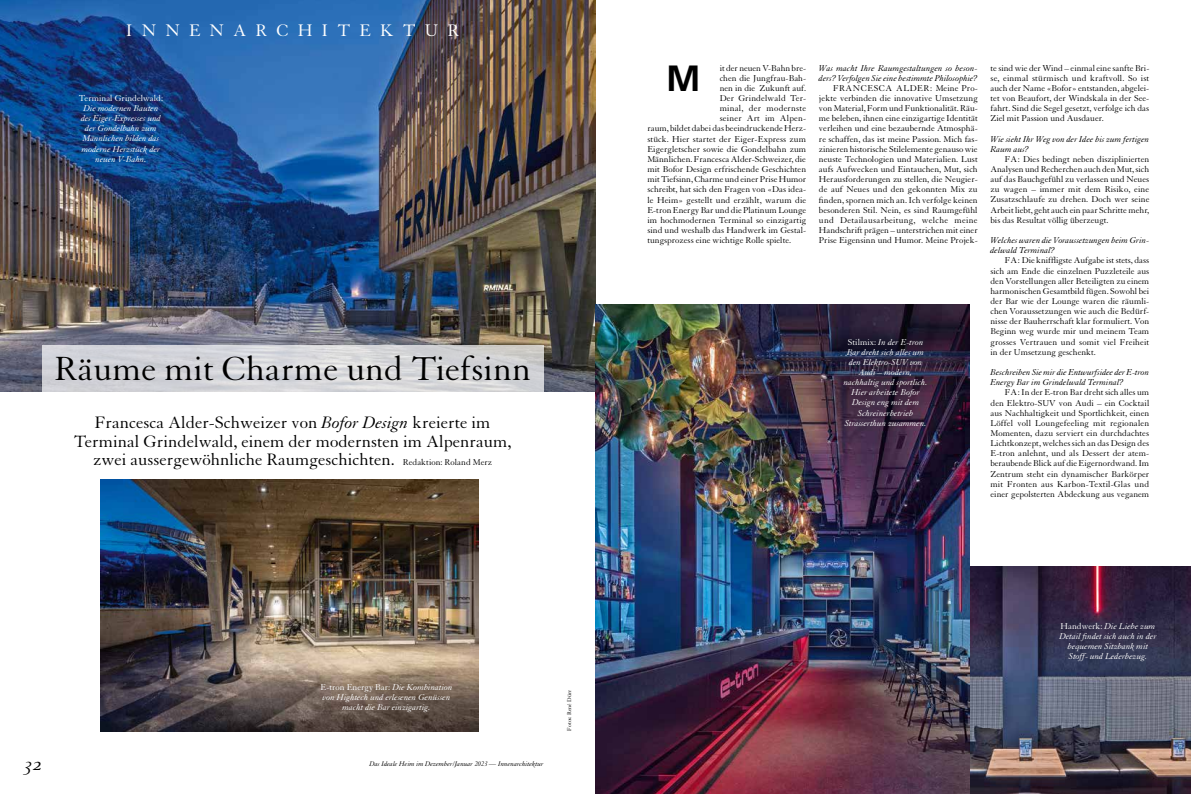
<style>
.page{position:relative;width:1191px;height:794px;background:#fff}
.page>*{position:absolute;margin:0;border:0;box-sizing:border-box;transform-origin:0 0}
.t1{font:36.5px "Granjon LT Std";color:#000}
.t2{font:700 36.5px "Frutiger";color:#000}
.t3{font:20px "Granjon Italic Os F";color:#000}
.t4{font:18.2px "Granjon LT Std";letter-spacing:.5em;color:#fff}
.t5{font:18px/18.7px "Granjon LT Std";color:#000;text-align:center}
.t6{font:9.2px/10.1px "Granjon LT Std";color:#000;text-align:justify}
.t7{font:italic 9.2px/10.1px "Granjon LT Std";color:#fff;text-align:center}
.t8{font:italic 9.2px/10.1px "Granjon LT Std";color:#000}
.t9{font:9.2px "Granjon LT Std";letter-spacing:.02em;color:#000}
.t10{font:9.2px "Granjon LT Std";color:#fff}
.t11{font:italic 7.3px "Granjon LT Std";color:#000}
.t12{font:6px "Granjon LT Std";color:#000}
.s1{font-style:italic}
.s2{font-size:9.2px}
.s3{font-style:normal}
</style>
<div class="page">
<img style="left:969px;top:566px;width:222px;height:228px">
<img style="left:0;top:0;width:595px;height:392px">
<img style="left:595px;top:304px;width:374px;height:490px">
<img style="left:100px;top:479px;width:378px;height:252px">
<svg style="left:42px;top:345px;width:501px;height:47px;background:#d4d4d8"></svg>
<h3 class="t4" style="left:126px;top:21px;width:334px">INNENARCHITEKTUR</h3>
<p class="t10" style="left:79px;top:93px;width:86px">Terminal Grindelwald:</p>
<p class="t7" style="left:81px;top:103px;width:81px">Die modernen Bauten des Eiger-Expresses und der Gondelbahn zum<br>Männlichen bilden das moderne Herzstück der neuen V-Bahn.</p>
<h1 class="t1" style="left:54px;top:349px;width:478px">Räume mit Charme und Tiefsinn</h1>
<h3 class="t5" style="left:74px;top:413px;width:439px">Francesca Alder-Schweizer von <span class="s1">Bofor Design</span> kreierte im<br>Terminal Grindelwald, einem der modernsten im Alpenraum, zwei aussergewöhnliche Raumgeschichten. <span class="s2">Redaktion: Roland Merz</span></h3>
<h2 class="t3" style="left:24px;top:753px;width:19px">32</h2>
<p class="t7" style="left:320px;top:682px;width:133px"><span class="s3">E-tron Energy Bar:</span> Die Kombination von Hightech und erlesenen Genüssen macht die Bar einzigartig.</p>
<p class="t11" style="left:369px;top:759px;width:176px">Das Ideale Heim im Dezember/Januar 2023 — Innenarchitektur</p>
<p class="t12" style="left:566px;top:730px;width:42px;rotate:-90deg">Fotos: René Dürr</p>
<p class="t6" style="left:719px;top:63px;width:88px">it der neuen V-Bahn bre-</p>
<p class="t6" style="left:719px;top:73px;width:88px">chen die Jungfrau-Bah-</p>
<p class="t6" style="left:719px;top:83px;width:88px">nen in die Zukunft auf.</p>
<p class="t6" style="left:719px;top:93px;width:88px">Der Grindelwald Ter-</p>
<p class="t9" style="left:719px;top:103px;width:88px">minal, der modernste</p>
<p class="t9" style="left:719px;top:113px;width:88px">seiner Art im Alpen-</p>
<p class="t6" style="left:647px;top:124px;width:160px">raum, bildet dabei das beeindruckende Herz-</p>
<p class="t6" style="left:647px;top:134px;width:160px">stück. Hier startet der Eiger-Express zum</p>
<p class="t6" style="left:647px;top:144px;width:160px">Eigergletscher sowie die Gondelbahn zum</p>
<p class="t6" style="left:647px;top:154px;width:160px">Männlichen. Francesca Alder-Schweizer, die</p>
<p class="t6" style="left:647px;top:164px;width:160px">mit Bofor Design erfrischende Geschichten</p>
<p class="t6" style="left:647px;top:174px;width:160px">mit Tiefsinn, Charme und einer Prise Humor</p>
<p class="t6" style="left:647px;top:185px;width:160px">schreibt, hat sich den Fragen von «Das idea-</p>
<p class="t6" style="left:647px;top:195px;width:160px">le Heim» gestellt und erzählt, warum die</p>
<p class="t6" style="left:647px;top:205px;width:160px">E‑tron Energy Bar und die Platinum Lounge</p>
<p class="t6" style="left:647px;top:215px;width:160px">im hochmodernen Terminal so einzigartig</p>
<p class="t6" style="left:647px;top:225px;width:160px">sind und weshalb das Handwerk im Gestal-</p>
<p class="t6" style="left:647px;top:235px;width:145px">tungsprozess eine wichtige Rolle spielte.</p>
<h1 class="t2" style="left:666px;top:57px;width:36px">M</h1>
<p class="t8" style="left:819px;top:63px;width:160px">Was macht Ihre Raumgestaltungen so beson&shy;ders? Verfolgen Sie eine bestimmte Philosophie?</p>
<p class="t6" style="left:819px;top:83px;width:160px;text-indent:14px">FRANCESCA ALDER: Meine Pro&shy;jekte verbinden die innovative Umsetzung von Material, Form und Funktionalität. Räu&shy;me beleben, ihnen eine einzigartige Identität verleihen und eine bezaubernde Atmosphä&shy;re schaffen, das ist meine Passion. Mich fas&shy;zinieren historische Stilelemente genauso wie neuste Technologien und Materialien. Lust aufs Aufwecken und Eintauchen, Mut, sich Herausforderungen zu stellen, die Neugier&shy;de auf Neues und den gekonnten Mix zu finden, spornen mich an. Ich verfolge keinen besonderen Stil. Nein, es sind Raumgefühl und Detailausarbeitung, welche meine Handschrift prägen – unterstrichen mit einer Prise Eigensinn und Humor. Meine Projek-</p>
<p class="t7" style="left:844px;top:337px;width:85px"><span class="s3">Stilmix:</span> In der E-tron<br>Bar dreht sich alles um den Elektro-SUV von<br>Audi – modern, nachhaltig und sportlich.<br>Hier arbeitete Bofor<br>Design eng mit dem<br>Schreinerbetrieb<br>Strasserthun zusammen.</p>
<p class="t6" style="left:990px;top:63px;width:160px">te sind wie der Wind – einmal eine sanfte Bri&shy;se, einmal stürmisch und kraftvoll. So ist auch der Name «Bofor» entstanden, abgelei&shy;tet von Beaufort, der Windskala in der See&shy;fahrt. Sind die Segel gesetzt, verfolge ich das Ziel mit Passion und Ausdauer.</p>
<p class="t8" style="left:990px;top:134px;width:160px">Wie sieht Ihr Weg von der Idee bis zum fertigen<br>Raum aus?</p>
<p class="t6" style="left:990px;top:154px;width:160px;text-indent:14px">FA: Dies bedingt neben disziplinierten Analysen und Recherchen auch den Mut, sich auf das Bauchgefühl zu verlassen und Neues zu wagen – immer mit dem Risiko, eine Zusatzschlaufe zu drehen. Doch wer seine Arbeit liebt, geht auch ein paar Schritte mehr, bis das Resultat völlig überzeugt.</p>
<p class="t8" style="left:990px;top:235px;width:160px">Welches waren die Voraussetzungen beim Grin&shy;delwald Terminal?</p>
<p class="t6" style="left:990px;top:256px;width:160px;text-indent:14px">FA: Die kniffligste Aufgabe ist stets, dass sich am Ende die einzelnen Puzzleteile aus den Vorstellungen aller Beteiligten zu einem harmonischen Gesamtbild fügen. Sowohl bei der Bar wie der Lounge waren die räumli&shy;chen Voraussetzungen wie auch die Bedürf&shy;nisse der Bauherrschaft klar formuliert. Von Beginn weg wurde mir und meinem Team grosses Vertrauen und somit viel Freiheit in der Umsetzung geschenkt.</p>
<p class="t8" style="left:990px;top:367px;width:160px">Beschreiben Sie mir die Entwurfsidee der E-tron<br>Energy Bar im Grindelwald Terminal?</p>
<p class="t6" style="left:990px;top:388px;width:160px;text-indent:14px">FA: In der E-tron Bar dreht sich alles um den Elektro-SUV von Audi – ein Cocktail aus Nachhaltigkeit und Sportlichkeit, einen Löffel voll Loungefeeling mit regionalen Momenten, dazu serviert ein durchdachtes Lichtkonzept, welches sich an das Design des E-tron anlehnt, und als Dessert der atem&shy;beraubende Blick auf die Eigernordwand. Im Zentrum steht ein dynamischer Barkörper mit Fronten aus Karbon-Textil-Glas und einer gepolsterten Abdeckung aus veganem</p>
<p class="t7" style="left:1059px;top:621px;width:99px"><span class="s3">Handwerk:</span> Die Liebe zum<br>Detail findet sich auch in der bequemen Sitzbank mit<br>Stoff- und Lederbezug.</p>
</div>
